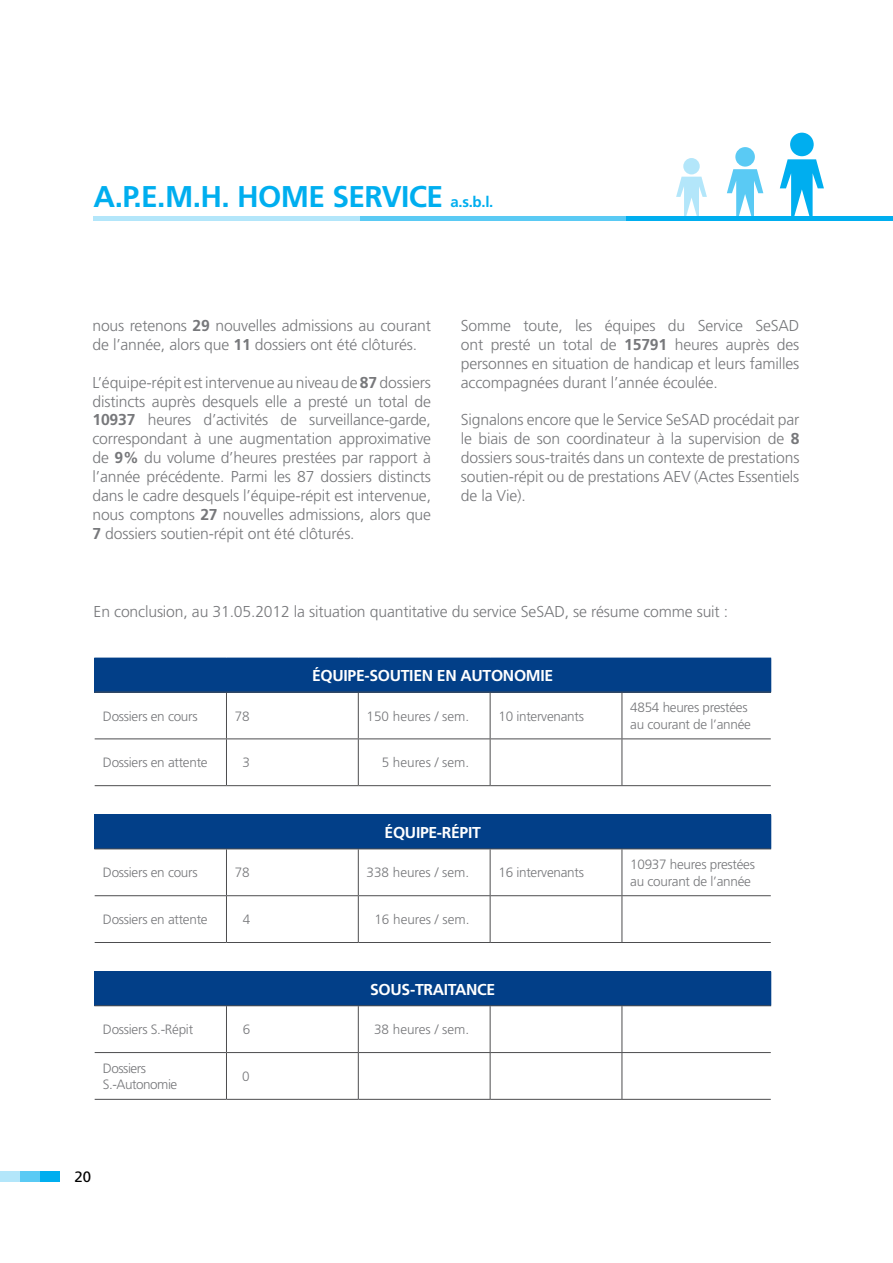
<style>
.page{position:relative;width:893px;height:1263px;background:#fff}
.page>*{position:absolute;margin:0;border:0;box-sizing:border-box;transform-origin:0 0}
.t1{font:700 30px "Frutiger";letter-spacing:-.02em;color:#00aeef}
.t2{font:300 15.75px/18.9px "Frutiger";letter-spacing:-.01em;color:#77787b;text-align:justify}
.t3{font:700 15.75px "Frutiger";letter-spacing:-.02em;color:#fff}
.t4{font:15px "Frutiger";color:#000}
.t5{font:300 13.5px/16.2px "Frutiger";letter-spacing:-.02em;color:#77787b}
.t6{font:300 13.5px "Frutiger";color:#77787b}
.s1{font-size:15px}
.s2{font-weight:700}
</style>
<div class="page">
<div style="left:683px;top:158px;width:17px;height:16px;background:#b3e6fa;border-radius:50%"></div>
<svg style="left:676px;top:177px;width:31px;height:39px"></svg>
<svg style="left:735px;top:147px;width:20px;height:20px"></svg>
<svg style="left:727px;top:169px;width:36px;height:47px"></svg>
<div style="left:790px;top:133px;width:24px;height:23px;background:#00aeef;border-radius:50%"></div>
<svg style="left:780px;top:159px;width:44px;height:57px"></svg>
<div style="left:627px;top:216px;width:266px;height:5px;background:#00aeef"></div>
<div style="left:94px;top:216px;width:266px;height:5px;background:#b3e6fa"></div>
<div style="left:360px;top:216px;width:267px;height:5px;background:#5acaf4"></div>
<div style="left:40px;top:1171px;width:20px;height:11px;background:#00aeef"></div>
<div style="left:0;top:1171px;width:20px;height:11px;background:#b3e6fa"></div>
<div style="left:20px;top:1171px;width:20px;height:11px;background:#5acaf4"></div>
<div style="left:95px;top:658px;width:676px;height:34px;background:#023f88"></div>
<hr style="left:358px;top:692px;width:1px;height:46px;background:#4d4d4f">
<hr style="left:358px;top:739px;width:1px;height:46px;background:#4d4d4f">
<hr style="left:490px;top:692px;width:1px;height:46px;background:#4d4d4f">
<hr style="left:490px;top:739px;width:1px;height:46px;background:#4d4d4f">
<hr style="left:622px;top:692px;width:1px;height:46px;background:#4d4d4f">
<hr style="left:622px;top:739px;width:1px;height:46px;background:#4d4d4f">
<hr style="left:226px;top:692px;width:1px;height:46px;background:#4d4d4f">
<hr style="left:226px;top:739px;width:1px;height:46px;background:#4d4d4f">
<hr style="left:94px;top:692px;width:132px;height:1px;background:#4d4d4f">
<hr style="left:226px;top:692px;width:132px;height:1px;background:#4d4d4f">
<hr style="left:358px;top:692px;width:132px;height:1px;background:#4d4d4f">
<hr style="left:490px;top:692px;width:132px;height:1px;background:#4d4d4f">
<hr style="left:622px;top:692px;width:149px;height:1px;background:#4d4d4f">
<hr style="left:95px;top:738px;width:131px;height:1px;background:#4d4d4f">
<hr style="left:226px;top:738px;width:132px;height:1px;background:#4d4d4f">
<hr style="left:358px;top:738px;width:132px;height:1px;background:#4d4d4f">
<hr style="left:490px;top:738px;width:132px;height:1px;background:#4d4d4f">
<hr style="left:622px;top:738px;width:149px;height:1px;background:#4d4d4f">
<hr style="left:95px;top:785px;width:131px;height:1px;background:#4d4d4f">
<hr style="left:226px;top:785px;width:132px;height:1px;background:#4d4d4f">
<hr style="left:358px;top:785px;width:132px;height:1px;background:#4d4d4f">
<hr style="left:490px;top:785px;width:132px;height:1px;background:#4d4d4f">
<hr style="left:622px;top:785px;width:149px;height:1px;background:#4d4d4f">
<hr style="left:94px;top:658px;width:1px;height:34px;background:#023f88">
<div style="left:95px;top:815px;width:676px;height:34px;background:#023f88"></div>
<hr style="left:358px;top:849px;width:1px;height:46px;background:#4d4d4f">
<hr style="left:358px;top:896px;width:1px;height:46px;background:#4d4d4f">
<hr style="left:490px;top:849px;width:1px;height:46px;background:#4d4d4f">
<hr style="left:490px;top:896px;width:1px;height:46px;background:#4d4d4f">
<hr style="left:622px;top:849px;width:1px;height:46px;background:#4d4d4f">
<hr style="left:622px;top:896px;width:1px;height:46px;background:#4d4d4f">
<hr style="left:226px;top:849px;width:1px;height:46px;background:#4d4d4f">
<hr style="left:226px;top:896px;width:1px;height:46px;background:#4d4d4f">
<hr style="left:94px;top:848px;width:132px;height:1px;background:#4d4d4f">
<hr style="left:226px;top:848px;width:132px;height:1px;background:#4d4d4f">
<hr style="left:358px;top:848px;width:132px;height:1px;background:#4d4d4f">
<hr style="left:490px;top:848px;width:132px;height:1px;background:#4d4d4f">
<hr style="left:622px;top:848px;width:149px;height:1px;background:#4d4d4f">
<hr style="left:95px;top:895px;width:131px;height:1px;background:#4d4d4f">
<hr style="left:226px;top:895px;width:132px;height:1px;background:#4d4d4f">
<hr style="left:358px;top:895px;width:132px;height:1px;background:#4d4d4f">
<hr style="left:490px;top:895px;width:132px;height:1px;background:#4d4d4f">
<hr style="left:622px;top:895px;width:149px;height:1px;background:#4d4d4f">
<hr style="left:95px;top:942px;width:131px;height:1px;background:#4d4d4f">
<hr style="left:226px;top:942px;width:132px;height:1px;background:#4d4d4f">
<hr style="left:358px;top:942px;width:132px;height:1px;background:#4d4d4f">
<hr style="left:490px;top:942px;width:132px;height:1px;background:#4d4d4f">
<hr style="left:622px;top:942px;width:149px;height:1px;background:#4d4d4f">
<hr style="left:94px;top:814px;width:132px;height:1px;background:#023f88">
<hr style="left:94px;top:815px;width:1px;height:33px;background:#023f88">
<hr style="left:226px;top:814px;width:132px;height:1px;background:#023f88">
<hr style="left:358px;top:814px;width:132px;height:1px;background:#023f88">
<hr style="left:490px;top:814px;width:132px;height:1px;background:#023f88">
<hr style="left:622px;top:814px;width:149px;height:1px;background:#023f88">
<div style="left:95px;top:972px;width:676px;height:34px;background:#023f88"></div>
<hr style="left:358px;top:1006px;width:1px;height:46px;background:#4d4d4f">
<hr style="left:358px;top:1053px;width:1px;height:46px;background:#4d4d4f">
<hr style="left:490px;top:1006px;width:1px;height:46px;background:#4d4d4f">
<hr style="left:490px;top:1053px;width:1px;height:46px;background:#4d4d4f">
<hr style="left:622px;top:1006px;width:1px;height:46px;background:#4d4d4f">
<hr style="left:622px;top:1053px;width:1px;height:46px;background:#4d4d4f">
<hr style="left:226px;top:1006px;width:1px;height:46px;background:#4d4d4f">
<hr style="left:226px;top:1053px;width:1px;height:46px;background:#4d4d4f">
<hr style="left:94px;top:1005px;width:132px;height:1px;background:#4d4d4f">
<hr style="left:226px;top:1005px;width:132px;height:1px;background:#4d4d4f">
<hr style="left:358px;top:1005px;width:132px;height:1px;background:#4d4d4f">
<hr style="left:490px;top:1005px;width:132px;height:1px;background:#4d4d4f">
<hr style="left:622px;top:1005px;width:149px;height:1px;background:#4d4d4f">
<hr style="left:95px;top:1052px;width:131px;height:1px;background:#4d4d4f">
<hr style="left:226px;top:1052px;width:132px;height:1px;background:#4d4d4f">
<hr style="left:358px;top:1052px;width:132px;height:1px;background:#4d4d4f">
<hr style="left:490px;top:1052px;width:132px;height:1px;background:#4d4d4f">
<hr style="left:622px;top:1052px;width:149px;height:1px;background:#4d4d4f">
<hr style="left:95px;top:1099px;width:131px;height:1px;background:#4d4d4f">
<hr style="left:226px;top:1099px;width:132px;height:1px;background:#4d4d4f">
<hr style="left:358px;top:1099px;width:132px;height:1px;background:#4d4d4f">
<hr style="left:490px;top:1099px;width:132px;height:1px;background:#4d4d4f">
<hr style="left:622px;top:1099px;width:149px;height:1px;background:#4d4d4f">
<hr style="left:94px;top:971px;width:132px;height:1px;background:#023f88">
<hr style="left:94px;top:972px;width:1px;height:33px;background:#023f88">
<hr style="left:226px;top:971px;width:132px;height:1px;background:#023f88">
<hr style="left:358px;top:971px;width:132px;height:1px;background:#023f88">
<hr style="left:490px;top:971px;width:132px;height:1px;background:#023f88">
<hr style="left:622px;top:971px;width:149px;height:1px;background:#023f88">
<h1 class="t1" style="left:94px;top:179px;width:401px">A.P.E.M.H. HOME SERVICE <span class="s1">A.S.B.L.</span></h1>
<p class="t2" style="left:92px;top:316px;width:340px">nous retenons <span class="s2">29</span> nouvelles admissions au courant de l’année, alors que <span class="s2">11</span> dossiers ont été clôturés.</p>
<p class="t2" style="left:92px;top:373px;width:340px">L’équipe-répit est intervenue au niveau de <span class="s2">87</span> dossiers distincts auprès desquels elle a presté un total de <span class="s2">10937</span> heures d’activités de surveillance-garde, correspondant à une augmentation approximative de <span class="s2">9%</span> du volume d’heures prestées par rapport à l’année précédente. Parmi les 87 dossiers distincts dans le cadre desquels l’équipe-répit est intervenue, nous comptons <span class="s2">27</span> nouvelles admissions, alors que <span class="s2">7</span> dossiers soutien-répit ont été clôturés.</p>
<p class="t2" style="left:461px;top:316px;width:340px">Somme toute, les équipes du Service SeSAD ont presté un total de <span class="s2">15791</span> heures auprès des personnes en situation de handicap et leurs familles accompagnées durant l’année écoulée.</p>
<p class="t2" style="left:461px;top:411px;width:340px">Signalons encore que le Service SeSAD procédait par le biais de son coordinateur à la supervision de <span class="s2">8 </span>dossiers sous-traités dans un contexte de prestations soutien-répit ou de prestations AEV (Actes essentiels de la vie).</p>
<p class="t2" style="left:94px;top:603px;width:636px">En conclusion, au 31.05.2012 la situation quantitative du service SeSAD, se résume comme suit :</p>
<p class="t3" style="left:312px;top:666px;width:243px">ÉQUIPE-SOUTIEN EN AUTONOMIE</p>
<p class="t5" style="left:103px;top:708px;width:96px">Dossiers en cours</p>
<p class="t5" style="left:235px;top:708px;width:16px">78</p>
<p class="t6" style="left:367px;top:708px;width:104px">150 heures / sem.</p>
<p class="t5" style="left:498px;top:708px;width:87px">10 intervenants</p>
<p class="t5" style="left:630px;top:700px;width:122px">4854 heures prestées au courant de l’année</p>
<p class="t5" style="left:103px;top:755px;width:106px">Dossiers en attente</p>
<p class="t5" style="left:243px;top:755px;width:9px">3</p>
<p class="t6" style="left:382px;top:755px;width:89px">5 heures / sem.</p>
<p class="t3" style="left:385px;top:823px;width:98px">ÉQUIPE-RÉPIT</p>
<p class="t5" style="left:103px;top:865px;width:96px">Dossiers en cours</p>
<p class="t5" style="left:235px;top:865px;width:16px">78</p>
<p class="t6" style="left:367px;top:865px;width:104px">338 heures / sem.</p>
<p class="t5" style="left:498px;top:865px;width:87px">16 intervenants</p>
<p class="t5" style="left:630px;top:857px;width:126px">10937 heures prestées au courant de l’année</p>
<p class="t5" style="left:103px;top:912px;width:106px">Dossiers en attente</p>
<p class="t5" style="left:243px;top:912px;width:9px">4</p>
<p class="t6" style="left:374px;top:912px;width:97px">16 heures / sem.</p>
<p class="t3" style="left:370px;top:980px;width:127px">SOUS-TRAITANCE</p>
<p class="t5" style="left:103px;top:1022px;width:92px">Dossiers S.-Répit</p>
<p class="t5" style="left:243px;top:1022px;width:9px">6</p>
<p class="t6" style="left:374px;top:1022px;width:97px">38 heures / sem.</p>
<p class="t5" style="left:103px;top:1060px;width:76px">Dossiers<br>S.-Autonomie</p>
<p class="t5" style="left:242px;top:1068px;width:9px">0</p>
<p class="t4" style="left:75px;top:1168px;width:18px">20</p>
</div>
